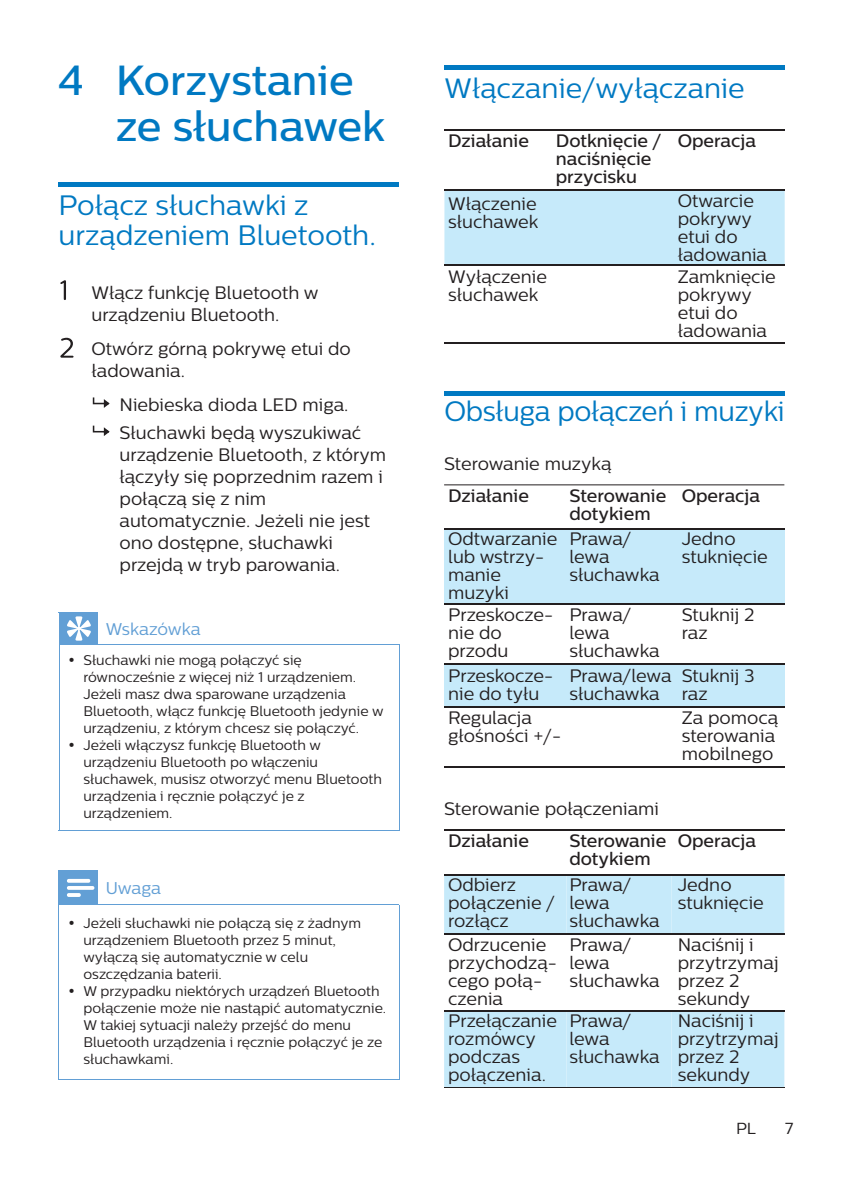
<style>
.page{position:relative;width:842px;height:1191px;background:#fff}
.page>*{position:absolute;margin:0;border:0;box-sizing:border-box;transform-origin:0 0}
.t1{font:500 42px/46px "Centrale Sans";color:#0079c2}
.t2{font:28px/30px "Centrale Sans";color:#0079c2}
.t3{font:18px/18px "Centrale Sans";color:#231f20}
.t4{font:500 18px/18px "Centrale Sans";color:#231f20}
.t5{font:17px "Centrale Sans";color:#629fd5}
.t6{font:16px "Centrale Sans";color:#231f20}
.t7{font:14px/17px "Centrale Sans";color:#231f20}
</style>
<div class="page">
<div style="left:444px;top:1011px;width:340px;height:76px;background:#c6eafa"></div>
<hr style="left:444px;top:1087px;width:132px;height:1px;background:#231f20">
<hr style="left:576px;top:1087px;width:94px;height:1px;background:#231f20">
<hr style="left:670px;top:1087px;width:114px;height:1px;background:#231f20">
<hr style="left:59px;top:182px;width:340px;height:4px;background:#0079c2">
<svg style="left:60px;top:280px;width:6px;height:20px"></svg>
<svg style="left:60px;top:338px;width:14px;height:19px"></svg>
<svg style="left:93px;top:397px;width:17px;height:11px"></svg>
<svg style="left:93px;top:425px;width:17px;height:11px"></svg>
<hr style="left:444px;top:66px;width:340px;height:4px;background:#0079c2">
<div style="left:444px;top:190px;width:340px;height:74px;background:#c6eafa"></div>
<hr style="left:444px;top:130px;width:128px;height:1px;background:#231f20">
<hr style="left:572px;top:130px;width:108px;height:1px;background:#231f20">
<hr style="left:680px;top:130px;width:104px;height:1px;background:#231f20">
<hr style="left:444px;top:189px;width:128px;height:1px;background:#231f20">
<hr style="left:572px;top:189px;width:108px;height:1px;background:#231f20">
<hr style="left:680px;top:189px;width:104px;height:1px;background:#231f20">
<hr style="left:444px;top:264px;width:128px;height:1px;background:#231f20">
<hr style="left:572px;top:264px;width:108px;height:1px;background:#231f20">
<hr style="left:680px;top:264px;width:104px;height:1px;background:#231f20">
<hr style="left:444px;top:343px;width:340px;height:1px;background:#231f20">
<hr style="left:444px;top:391px;width:340px;height:4px;background:#0079c2">
<div style="left:672px;top:664px;width:112px;height:43px;background:#c6eafa"></div>
<div style="left:567px;top:664px;width:104px;height:43px;background:#c6eafa"></div>
<div style="left:444px;top:664px;width:122px;height:43px;background:#c6eafa"></div>
<div style="left:672px;top:528px;width:112px;height:75px;background:#c6eafa"></div>
<div style="left:567px;top:528px;width:104px;height:75px;background:#c6eafa"></div>
<div style="left:444px;top:528px;width:122px;height:75px;background:#c6eafa"></div>
<hr style="left:444px;top:528px;width:132px;height:1px;background:#231f20">
<hr style="left:576px;top:528px;width:94px;height:1px;background:#231f20">
<hr style="left:670px;top:528px;width:114px;height:1px;background:#231f20">
<hr style="left:444px;top:603px;width:132px;height:1px;background:#231f20">
<hr style="left:576px;top:603px;width:94px;height:1px;background:#231f20">
<hr style="left:670px;top:603px;width:114px;height:1px;background:#231f20">
<hr style="left:444px;top:664px;width:132px;height:1px;background:#231f20">
<hr style="left:576px;top:664px;width:94px;height:1px;background:#231f20">
<hr style="left:670px;top:664px;width:114px;height:1px;background:#231f20">
<hr style="left:444px;top:706px;width:132px;height:1px;background:#231f20">
<hr style="left:576px;top:706px;width:94px;height:1px;background:#231f20">
<hr style="left:670px;top:706px;width:114px;height:1px;background:#231f20">
<hr style="left:444px;top:766px;width:340px;height:1px;background:#231f20">
<div style="left:444px;top:875px;width:340px;height:58px;background:#c6eafa"></div>
<hr style="left:444px;top:829px;width:132px;height:1px;background:#231f20">
<hr style="left:576px;top:829px;width:94px;height:1px;background:#231f20">
<hr style="left:670px;top:829px;width:114px;height:1px;background:#231f20">
<hr style="left:444px;top:874px;width:132px;height:1px;background:#231f20">
<hr style="left:576px;top:874px;width:94px;height:1px;background:#231f20">
<hr style="left:670px;top:874px;width:114px;height:1px;background:#231f20">
<hr style="left:444px;top:933px;width:132px;height:1px;background:#231f20">
<hr style="left:576px;top:933px;width:94px;height:1px;background:#231f20">
<hr style="left:670px;top:933px;width:114px;height:1px;background:#231f20">
<hr style="left:444px;top:1010px;width:132px;height:1px;background:#231f20">
<hr style="left:576px;top:1010px;width:94px;height:1px;background:#231f20">
<hr style="left:670px;top:1010px;width:114px;height:1px;background:#231f20">
<hr style="left:444px;top:484px;width:340px;height:1px;background:#231f20">
<div style="left:59px;top:613px;width:39px;height:31px;background:#629fd5"></div>
<hr style="left:59px;top:644px;width:1px;height:185px;background:#629fd5">
<hr style="left:399px;top:644px;width:1px;height:185px;background:#629fd5">
<hr style="left:59px;top:829px;width:39px;height:1px;background:#629fd5">
<hr style="left:98px;top:829px;width:301px;height:1px;background:#629fd5">
<hr style="left:59px;top:612px;width:39px;height:1px;background:#629fd5">
<hr style="left:98px;top:613px;width:1px;height:30px;background:#629fd5">
<hr style="left:98px;top:643px;width:301px;height:1px;background:#629fd5">
<svg style="left:67px;top:616px;width:24px;height:24px"></svg>
<div style="left:59px;top:870px;width:39px;height:35px;background:#629fd5"></div>
<hr style="left:59px;top:905px;width:1px;height:173px;background:#629fd5">
<hr style="left:399px;top:905px;width:1px;height:173px;background:#629fd5">
<hr style="left:59px;top:1078px;width:39px;height:1px;background:#629fd5">
<hr style="left:98px;top:1078px;width:301px;height:1px;background:#629fd5">
<hr style="left:97px;top:904px;width:302px;height:1px;background:#629fd5">
<svg style="left:67px;top:878px;width:27px;height:19px"></svg>
<h1 class="t1" style="left:116px;top:56px;width:271px;text-indent:-58px">4 Korzystanie ze słuchawek</h1>
<h2 class="t2" style="left:59px;top:189px;width:319px">Połącz słuchawki z urządzeniem Bluetooth.</h2>
<p class="t3" style="left:91px;top:281px;width:228px;line-height:22px">Włącz funkcję Bluetooth w urządzeniu Bluetooth.</p>
<p class="t3" style="left:91px;top:337px;width:261px;line-height:22px">Otwórz górną pokrywę etui do ładowania.</p>
<p class="t3" style="left:119px;top:390px;width:243px;line-height:28px">Niebieska dioda LED miga.<br>Słuchawki będą wyszukiwać</p>
<p class="t3" style="left:119px;top:443px;width:268px;line-height:22px">urządzenie Bluetooth, z którym łączyły się poprzednim razem i połączą się z nim automatycznie. Jeżeli nie jest ono dostępne, słuchawki przejdą w tryb parowania.</p>
<p class="t5" style="left:106px;top:619px;width:96px">Wskazówka</p>
<p class="t7" style="left:83px;top:651px;width:301px;text-indent:-15px">• Słuchawki nie mogą połączyć się równocześnie z więcej niż 1 urządzeniem.<br>Jeżeli masz dwa sparowane urządzenia Bluetooth, włącz funkcję Bluetooth jedynie w urządzeniu, z którym chcesz się połączyć.</p>
<p class="t7" style="left:83px;top:736px;width:300px;text-indent:-15px">• Jeżeli włączysz funkcję Bluetooth w urządzeniu Bluetooth po włączeniu słuchawek, musisz otworzyć menu Bluetooth urządzenia i ręcznie połączyć je z urządzeniem.</p>
<p class="t5" style="left:106px;top:878px;width:57px">Uwaga</p>
<p class="t7" style="left:83px;top:914px;width:279px;text-indent:-15px">• Jeżeli słuchawki nie połączą się z żadnym urządzeniem Bluetooth przez 5 minut, wyłączą się automatycznie w celu oszczędzania baterii.</p>
<p class="t7" style="left:83px;top:982px;width:304px;text-indent:-15px">• W przypadku niektórych urządzeń Bluetooth połączenie może nie nastąpić automatycznie.<br>W takiej sytuacji należy przejść do menu Bluetooth urządzenia i ręcznie połączyć je ze słuchawkami.</p>
<h2 class="t2" style="left:444px;top:73px;width:302px">Włączanie/wyłączanie</h2>
<p class="t4" style="left:556px;top:131px;width:107px">Dotknięcie / naciśnięcie przycisku</p>
<p class="t4" style="left:678px;top:131px;width:80px">Operacja</p>
<p class="t4" style="left:448px;top:131px;width:82px">Działanie</p>
<p class="t3" style="left:448px;top:194px;width:92px">Włączenie słuchawek</p>
<p class="t3" style="left:678px;top:191px;width:91px">Otwarcie pokrywy etui do ładowania</p>
<p class="t3" style="left:678px;top:268px;width:100px">Zamknięcie pokrywy etui do ładowania</p>
<p class="t3" style="left:448px;top:268px;width:100px">Wyłączenie słuchawek</p>
<h2 class="t2" style="left:444px;top:395px;width:342px">Obsługa połączeń i muzyki</h2>
<p class="t3" style="left:444px;top:454px;width:169px">Sterowanie muzyką</p>
<p class="t4" style="left:448px;top:487px;width:82px">Działanie</p>
<p class="t4" style="left:569px;top:487px;width:99px">Sterowanie dotykiem</p>
<p class="t4" style="left:682px;top:487px;width:80px">Operacja</p>
<p class="t3" style="left:569px;top:529px;width:92px">Prawa/ lewa słuchawka</p>
<p class="t3" style="left:682px;top:529px;width:88px">Jedno stuknięcie</p>
<p class="t3" style="left:448px;top:529px;width:111px">Odtwarzanie lub wstrzy&shy;manie muzyki</p>
<p class="t3" style="left:448px;top:605px;width:107px">Przeskocze&shy;nie do przodu</p>
<p class="t3" style="left:569px;top:605px;width:92px">Prawa/ lewa słuchawka</p>
<p class="t3" style="left:569px;top:666px;width:104px">Prawa/lewa słuchawka</p>
<p class="t3" style="left:682px;top:605px;width:74px">Stuknij 2 raz</p>
<p class="t3" style="left:448px;top:666px;width:107px">Przeskocze&shy;nie do tyłu</p>
<p class="t3" style="left:682px;top:666px;width:74px">Stuknij 3 raz</p>
<p class="t3" style="left:448px;top:708px;width:115px">Regulacja głośności +/-</p>
<p class="t3" style="left:682px;top:708px;width:98px">Za pomocą sterowania mobilnego</p>
<p class="t3" style="left:444px;top:799px;width:216px">Sterowanie połączeniami</p>
<p class="t4" style="left:448px;top:831px;width:82px">Działanie</p>
<p class="t4" style="left:569px;top:831px;width:99px">Sterowanie dotykiem</p>
<p class="t4" style="left:678px;top:831px;width:80px">Operacja</p>
<p class="t3" style="left:569px;top:875px;width:92px">Prawa/ lewa słuchawka</p>
<p class="t3" style="left:678px;top:875px;width:88px">Jedno stuknięcie</p>
<p class="t3" style="left:448px;top:875px;width:108px">Odbierz połączenie / rozłącz</p>
<p class="t3" style="left:448px;top:935px;width:110px">Odrzucenie przychodzą&shy;cego połą&shy;czenia</p>
<p class="t3" style="left:569px;top:935px;width:92px">Prawa/ lewa słuchawka</p>
<p class="t3" style="left:678px;top:935px;width:102px">Naciśnij i przytrzymaj przez 2 sekundy</p>
<p class="t3" style="left:448px;top:1011px;width:111px">Przełączanie rozmówcy podczas połączenia.</p>
<p class="t3" style="left:569px;top:1011px;width:92px">Prawa/ lewa słuchawka</p>
<p class="t3" style="left:678px;top:1011px;width:102px">Naciśnij i przytrzymaj przez 2 sekundy</p>
<p class="t6" style="left:736px;top:1119px;width:22px">PL</p>
<p class="t6" style="left:785px;top:1119px;width:10px">7</p>
</div>
